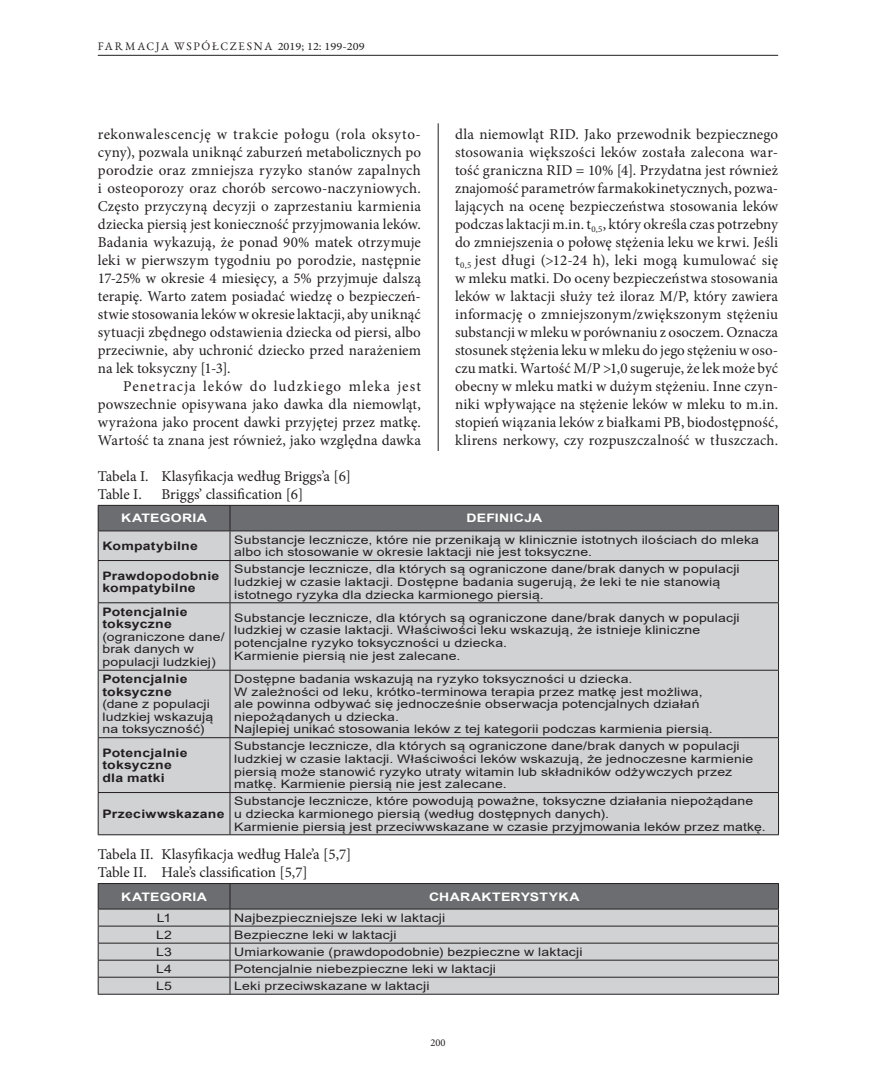
<style>
.page{position:relative;width:876px;height:1089px;background:#fff}
.page>*{position:absolute;margin:0;border:0;box-sizing:border-box;transform-origin:0 0}
.t1{font:15px/18px "Minion Pro";letter-spacing:.005em;color:#231f20;text-align:justify}
.t2{font:11.7px/12.6px "Arial";letter-spacing:.01em;color:#231f20;scale:1.2 1}
.t3{font:700 11.7px/12.6px "Arial";letter-spacing:.02em;color:#231f20;scale:1.2 1}
.t4{font:700 11.7px "Arial";letter-spacing:.02em;color:#fff;scale:1.2 1}
.t5{font:11.55px "EB Garamond";letter-spacing:.155em;color:#231f20}
.t6{font:10.5px "Minion Pro";color:#231f20}
.s1{font-family:"Minion Pro";font-size:11.25px}
</style>
<div class="page">
<hr style="left:438px;top:123px;width:1px;height:880px;background:#231f20">
<hr style="left:98px;top:55px;width:680px;height:1px;background:#231f20">
<div style="left:98px;top:451px;width:680px;height:552px;background:#fff"></div>
<div style="left:99px;top:561px;width:679px;height:273px;background:#d1d2d4"></div>
<hr style="left:98px;top:560px;width:132px;height:1px;background:#231f20">
<hr style="left:98px;top:561px;width:1px;height:41px;background:#231f20">
<hr style="left:230px;top:560px;width:549px;height:1px;background:#231f20">
<hr style="left:230px;top:561px;width:1px;height:41px;background:#231f20">
<hr style="left:778px;top:561px;width:1px;height:41px;background:#231f20">
<hr style="left:98px;top:602px;width:132px;height:1px;background:#231f20">
<hr style="left:98px;top:603px;width:1px;height:67px;background:#231f20">
<hr style="left:230px;top:602px;width:549px;height:1px;background:#231f20">
<hr style="left:230px;top:603px;width:1px;height:67px;background:#231f20">
<hr style="left:778px;top:603px;width:1px;height:67px;background:#231f20">
<hr style="left:98px;top:670px;width:132px;height:1px;background:#231f20">
<hr style="left:98px;top:670px;width:1px;height:67px;background:#231f20">
<hr style="left:230px;top:670px;width:549px;height:1px;background:#231f20">
<hr style="left:230px;top:670px;width:1px;height:67px;background:#231f20">
<hr style="left:778px;top:670px;width:1px;height:67px;background:#231f20">
<hr style="left:98px;top:737px;width:132px;height:1px;background:#231f20">
<hr style="left:98px;top:738px;width:1px;height:54px;background:#231f20">
<hr style="left:230px;top:737px;width:549px;height:1px;background:#231f20">
<hr style="left:230px;top:738px;width:1px;height:54px;background:#231f20">
<hr style="left:778px;top:738px;width:1px;height:54px;background:#231f20">
<hr style="left:98px;top:792px;width:132px;height:1px;background:#231f20">
<hr style="left:98px;top:793px;width:1px;height:41px;background:#231f20">
<hr style="left:230px;top:792px;width:549px;height:1px;background:#231f20">
<hr style="left:230px;top:793px;width:1px;height:41px;background:#231f20">
<hr style="left:778px;top:793px;width:1px;height:41px;background:#231f20">
<hr style="left:98px;top:834px;width:132px;height:1px;background:#231f20">
<hr style="left:230px;top:834px;width:549px;height:1px;background:#231f20">
<svg style="left:98px;top:505px;width:681px;height:55px;background:#9fa0a2"></svg>
<hr style="left:98px;top:530px;width:132px;height:1px;background:#231f20">
<hr style="left:230px;top:530px;width:549px;height:1px;background:#231f20">
<hr style="left:98px;top:993px;width:132px;height:1px;background:#231f20">
<hr style="left:230px;top:993px;width:549px;height:1px;background:#231f20">
<svg style="left:98px;top:883px;width:681px;height:110px;background:#b1b1b3"></svg>
<hr style="left:98px;top:908px;width:132px;height:1px;background:#231f20">
<hr style="left:230px;top:908px;width:549px;height:1px;background:#231f20">
<p class="t5" style="left:98px;top:37px;width:268px">FARMACJA WSPÓŁCZESNA <span class="s1">2019; 12: 199-209</span></p>
<p class="t1" style="left:98px;top:125px;width:325px">rekonwalescencję w trakcie połogu (rola oksyto&shy;cyny), pozwala uniknąć zaburzeń metabolicznych po porodzie oraz zmniejsza ryzyko stanów zapalnych i osteoporozy oraz chorób sercowo-naczyniowych.<br>Często przyczyną decyzji o zaprzestaniu karmienia dziecka piersią jest konieczność przyjmowania leków.<br>Badania wykazują, że ponad 90% matek otrzymuje leki w pierwszym tygodniu po porodzie, następnie 17-25% w okresie 4 miesięcy, a 5% przyjmuje dalszą terapię. Warto zatem posiadać wiedzę o bezpieczeń&shy;stwie stosowania leków w okresie laktacji, aby uniknąć sytuacji zbędnego odstawienia dziecka od piersi, albo przeciwnie, aby uchronić dziecko przed narażeniem na lek toksyczny [1-3].</p>
<p class="t1" style="left:98px;top:377px;width:325px;text-indent:26px">Penetracja leków do ludzkiego mleka jest powszechnie opisywana jako dawka dla niemowląt, wyrażona jako procent dawki przyjętej przez matkę.<br>Wartość ta znana jest również, jako względna dawka</p>
<p class="t1" style="left:98px;top:467px;width:255px">Tabela I. Klasyfikacja według Briggs’a [6]<br>Table I.</p>
<p class="t1" style="left:455px;top:125px;width:325px">dla niemowląt RID. Jako przewodnik bezpiecznego stosowania większości leków została zalecona war&shy;tość graniczna RID = 10% [4]. Przydatna jest również znajomość parametrów farmakokinetycznych, pozwa&shy;lających na ocenę bezpieczeństwa stosowania leków podczas laktacji m.in. t<sub>0,5</sub>, który określa czas potrzebny do zmniejszenia o połowę stężenia leku we krwi. Jeśli t<sub>0,5</sub> jest długi (&gt;12-24 h), leki mogą kumulować się w mleku matki. Do oceny bezpieczeństwa stosowania leków w laktacji służy też iloraz M/P, który zawiera informację o zmniejszonym/zwiększonym stężeniu substancji w mleku w porównaniu z osoczem. Oznacza stosunek stężenia leku w mleku do jego stężeniu w oso&shy;czu matki. Wartość M/P &gt;1,0 sugeruje, że lek może być obecny w mleku matki w dużym stężeniu. Inne czyn&shy;niki wpływające na stężenie leków w mleku to m.in. stopień wiązania leków z białkami PB, biodostępność, klirens nerkowy, czy rozpuszczalność w tłuszczach.</p>
<p class="t1" style="left:162px;top:485px;width:143px">Briggs’ classification [6]</p>
<p class="t4" style="left:121px;top:510px;width:73px">KATEGORIA</p>
<p class="t4" style="left:466px;top:510px;width:65px">DEFINICJA</p>
<p class="t3" style="left:102px;top:539px;width:81px">Kompatybilne</p>
<p class="t2" style="left:234px;top:533px;width:439px">Substancje lecznicze, które nie przenikają w klinicznie istotnych ilościach do mleka albo ich stosowanie w okresie laktacji nie jest toksyczne.</p>
<p class="t3" style="left:102px;top:569px;width:99px">Prawdopodobnie kompatybilne</p>
<p class="t2" style="left:234px;top:563px;width:423px">Substancje lecznicze, dla których są ograniczone dane/brak danych w populacji ludzkiej w czasie laktacji. Dostępne badania sugerują, że leki te nie stanowią istotnego ryzyka dla dziecka karmionego piersią.</p>
<p class="t3" style="left:102px;top:605px;width:72px">Potencjalnie toksyczne</p>
<p class="t2" style="left:102px;top:630px;width:103px">(ograniczone dane/ brak danych w populacji ludzkiej)</p>
<p class="t2" style="left:234px;top:611px;width:423px">Substancje lecznicze, dla których są ograniczone dane/brak danych w populacji ludzkiej w czasie laktacji. Właściwości leku wskazują, że istnieje kliniczne potencjalne ryzyko toksyczności u dziecka.<br>Karmienie piersią nie jest zalecane.</p>
<p class="t3" style="left:102px;top:672px;width:72px">Potencjalnie toksyczne</p>
<p class="t2" style="left:102px;top:697px;width:94px">(dane z populacji ludzkiej wskazują na toksyczność)</p>
<p class="t2" style="left:234px;top:672px;width:400px">Dostępne badania wskazują na ryzyko toksyczności u dziecka.<br>W zależności od leku, krótko-terminowa terapia przez matkę jest możliwa, ale powinna odbywać się jednocześnie obserwacja potencjalnych działań niepożądanych u dziecka.<br>Najlepiej unikać stosowania leków z tej kategorii podczas karmienia piersią.</p>
<p class="t3" style="left:102px;top:746px;width:72px">Potencjalnie toksyczne dla matki</p>
<p class="t2" style="left:234px;top:740px;width:434px">Substancje lecznicze, dla których są ograniczone dane/brak danych w populacji ludzkiej w czasie laktacji. Właściwości leków wskazują, że jednoczesne karmienie piersią może stanowić ryzyko utraty witamin lub składników odżywczych przez matkę. Karmienie piersią nie jest zalecane.</p>
<p class="t3" style="left:102px;top:807px;width:103px">Przeciwwskazane</p>
<p class="t2" style="left:234px;top:794px;width:444px">Substancje lecznicze, które powodują poważne, toksyczne działania niepożądane<br>u dziecka karmionego piersią (według dostępnych danych).<br>Karmienie piersią jest przeciwwskazane w czasie przyjmowania leków przez matkę.</p>
<p class="t1" style="left:98px;top:845px;width:255px">Tabela II. Klasyfikacja według Hale’a [5,7]<br>Table II. Hale’s classification [5,7]</p>
<p class="t4" style="left:121px;top:888px;width:73px">KATEGORIA</p>
<p class="t4" style="left:429px;top:888px;width:127px">CHARAKTERYSTYKA</p>
<p class="t2" style="left:157px;top:911px;width:14px">L1</p>
<p class="t2" style="left:234px;top:911px;width:177px">Najbezpieczniejsze leki w laktacji</p>
<p class="t2" style="left:156px;top:928px;width:15px">L2</p>
<p class="t2" style="left:234px;top:928px;width:137px">Bezpieczne leki w laktacji</p>
<p class="t2" style="left:156px;top:945px;width:15px">L3</p>
<p class="t2" style="left:234px;top:945px;width:292px">Umiarkowanie (prawdopodobnie) bezpieczne w laktacji</p>
<p class="t2" style="left:156px;top:962px;width:15px">L4</p>
<p class="t2" style="left:234px;top:962px;width:220px">Potencjalnie niebezpieczne leki w laktacji</p>
<p class="t2" style="left:156px;top:979px;width:15px">L5</p>
<p class="t2" style="left:234px;top:979px;width:164px">Leki przeciwskazane w laktacji</p>
<p class="t6" style="left:430px;top:1035px;width:17px">200</p>
</div>
